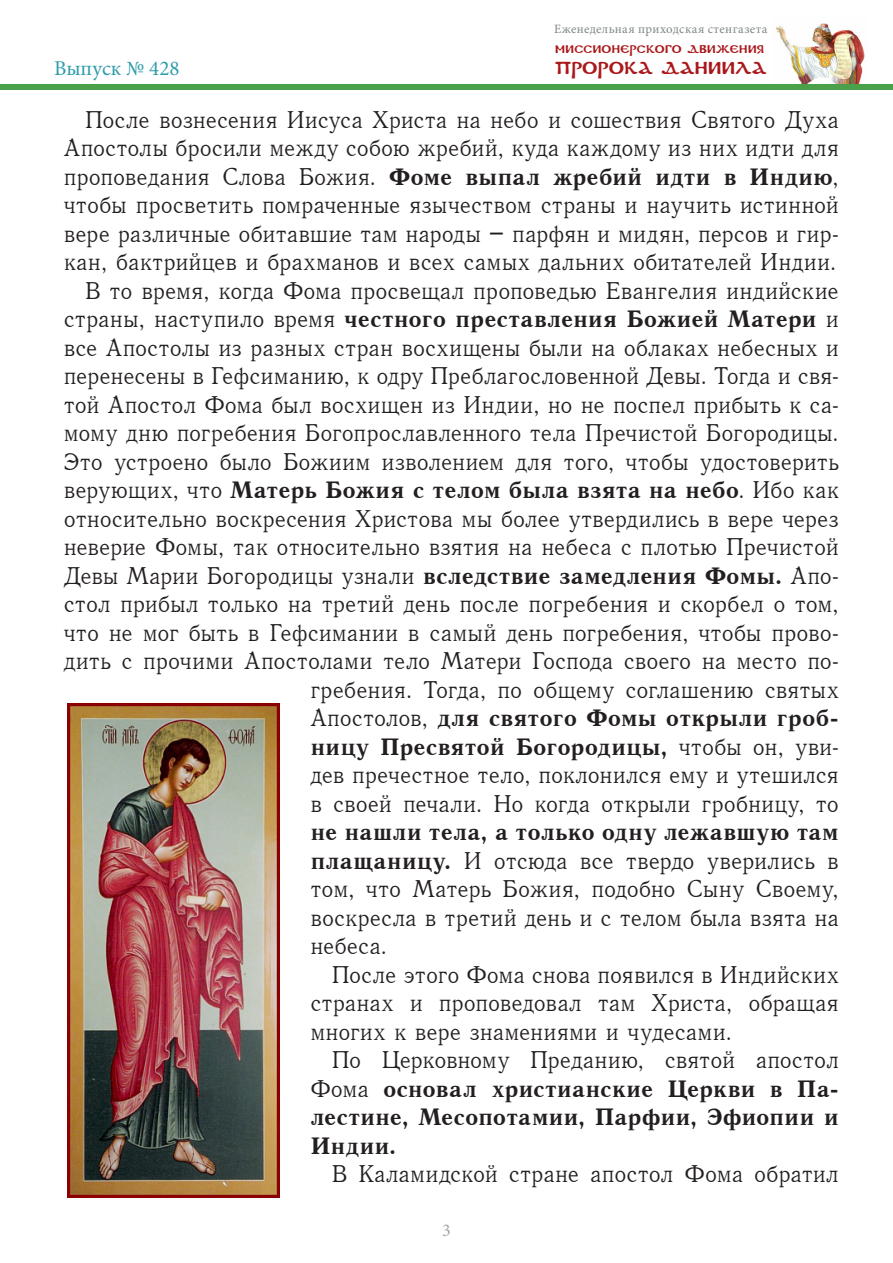
<style>
.page{position:relative;width:893px;height:1263px;background:#fff}
.page>*{position:absolute;margin:0;border:0;box-sizing:border-box;transform-origin:0 0}
._2__Основной_текст{font:24px/28.5px "Quant Antiqua C";letter-spacing:-.005em;color:#231f20;text-align:justify}
._2__Основной_текст-2{font:24px/28.5px "Quant Antiqua C Bold";letter-spacing:-.01em;color:#231f20;text-align:justify}
.t1{font:21px "Minion Pro";color:#2e9daa}
.t2{font:18px "Minion Pro";color:#9fa9a4}
.t3{font:17.1px "DS Coptic";letter-spacing:.01em;color:#aa181b}
.t4{font:12.75px "Minion Pro";letter-spacing:.03em;color:#7f8885}
.t5{font:10.95px "DS Coptic";letter-spacing:.025em;color:#aa181b}
.s1{font-family:"Quant Antiqua C Bold"}
.s2{font-family:"Quant Antiqua C"}
</style>
<div class="page">
<img style="left:776px;top:23px;width:89px;height:61px">
<div style="left:0;top:84px;width:893px;height:5px;background:#4aa14a"></div>
<img style="left:67px;top:703px;width:212px;height:495px">
<p class="t1" style="left:54px;top:54px;width:127px">Выпуск № 428</p>
<p class="t4" style="left:554px;top:21px;width:215px">Еженедельная приходская стенгазета</p>
<p class="t5" style="left:555px;top:42px;width:210px">Миссионерского движения</p>
<p class="t3" style="left:555px;top:57px;width:213px">ПРОРОКА ДАНИИЛА</p>
<p class="_2__Основной_текст" style="left:64px;top:106px;width:777px;text-indent:21px">После вознесения Иисуса Христа на небо и сошествия Святого Духа Апостолы бросили между собою жребий, куда каждому из них идти для проповедания Слова Божия. <span class="s1">Фоме выпал жребий идти в Индию</span>, чтобы просветить помраченные язычеством страны и научить истинной вере различные обитавшие там народы – парфян и мидян, персов и гир&shy;кан, бактрийцев и брахманов и всех самых дальних обитателей Индии.</p>
<p class="_2__Основной_текст" style="left:85px;top:277px;width:755px">В то время, когда Фома просвещал проповедью Евангелия индийские</p>
<p class="_2__Основной_текст-2" style="left:64px;top:305px;width:777px"><span class="s2">страны, наступило время</span> честного преставления Божией Матери <span class="s2">и</span></p>
<p class="_2__Основной_текст" style="left:64px;top:334px;width:777px">все Апостолы из разных стран восхищены были на облаках небесных и</p>
<p class="_2__Основной_текст" style="left:64px;top:362px;width:777px">перенесены в Гефсиманию, к одру Преблагословенной Девы. Тогда и свя-</p>
<p class="_2__Основной_текст" style="left:64px;top:391px;width:777px">той Апостол Фома был восхищен из Индии, но не поспел прибыть к са-</p>
<p class="_2__Основной_текст" style="left:64px;top:419px;width:777px">мому дню погребения Богопрославленного тела Пречистой Богородицы.</p>
<p class="_2__Основной_текст" style="left:64px;top:448px;width:777px">Это устроено было Божиим изволением для того, чтобы удостоверить</p>
<p class="_2__Основной_текст-2" style="left:64px;top:476px;width:777px"><span class="s2">верующих, что</span> Матерь Божия с телом была взята на небо<span class="s2">. Ибо как</span></p>
<p class="_2__Основной_текст" style="left:64px;top:505px;width:777px">относительно воскресения Христова мы более утвердились в вере через</p>
<p class="_2__Основной_текст" style="left:64px;top:533px;width:777px">неверие Фомы, так относительно взятия на небеса с плотью Пречистой</p>
<p class="_2__Основной_текст" style="left:64px;top:562px;width:777px">Девы Марии Богородицы узнали <span class="s1">вследствие замедления Фомы.</span> Апо-</p>
<p class="_2__Основной_текст" style="left:64px;top:590px;width:777px">стол прибыл только на третий день после погребения и скорбел о том,</p>
<p class="_2__Основной_текст" style="left:64px;top:619px;width:777px">что не мог быть в Гефсимании в самый день погребения, чтобы прово-</p>
<p class="_2__Основной_текст" style="left:64px;top:647px;width:777px">дить с прочими Апостолами тело Матери Господа своего на место по-</p>
<p class="_2__Основной_текст" style="left:310px;top:676px;width:530px">гребения. Тогда, по общему соглашению святых</p>
<p class="_2__Основной_текст-2" style="left:310px;top:704px;width:530px"><span class="s2">Апостолов,</span> для святого Фомы открыли гроб-</p>
<p class="_2__Основной_текст-2" style="left:310px;top:733px;width:530px">ницу Пресвятой Богородицы, <span class="s2">чтобы он, уви-</span></p>
<p class="_2__Основной_текст" style="left:310px;top:761px;width:530px">дев пречестное тело, поклонился ему и утешился</p>
<p class="_2__Основной_текст" style="left:310px;top:790px;width:530px">в своей печали. Но когда открыли гробницу, то</p>
<p class="_2__Основной_текст-2" style="left:310px;top:818px;width:530px">не нашли тела, а только одну лежавшую там</p>
<p class="_2__Основной_текст" style="left:310px;top:847px;width:530px"><span class="s1">плащаницу.</span> И отсюда все твердо уверились в</p>
<p class="_2__Основной_текст" style="left:310px;top:875px;width:530px">том, что Матерь Божия, подобно Сыну Своему,</p>
<p class="_2__Основной_текст" style="left:310px;top:904px;width:530px">воскресла в третий день и с телом была взята на</p>
<p class="_2__Основной_текст" style="left:310px;top:932px;width:78px">небеса.</p>
<p class="_2__Основной_текст" style="left:310px;top:961px;width:530px;text-indent:21px">После этого Фома снова появился в Индийских странах и проповедовал там Христа, обращая многих к вере знамениями и чудесами.</p>
<p class="_2__Основной_текст-2" style="left:310px;top:1046px;width:530px;text-indent:21px"><span class="s2">По Церковному Преданию, святой апостол Фома</span> основал христианские Церкви в Па&shy;лестине, Месопотамии, Парфии, Эфиопии и Индии.</p>
<p class="_2__Основной_текст" style="left:332px;top:1160px;width:509px">В Каламидской стране апостол Фома обратил</p>
<p class="t2" style="left:442px;top:1218px;width:10px">3</p>
</div>
